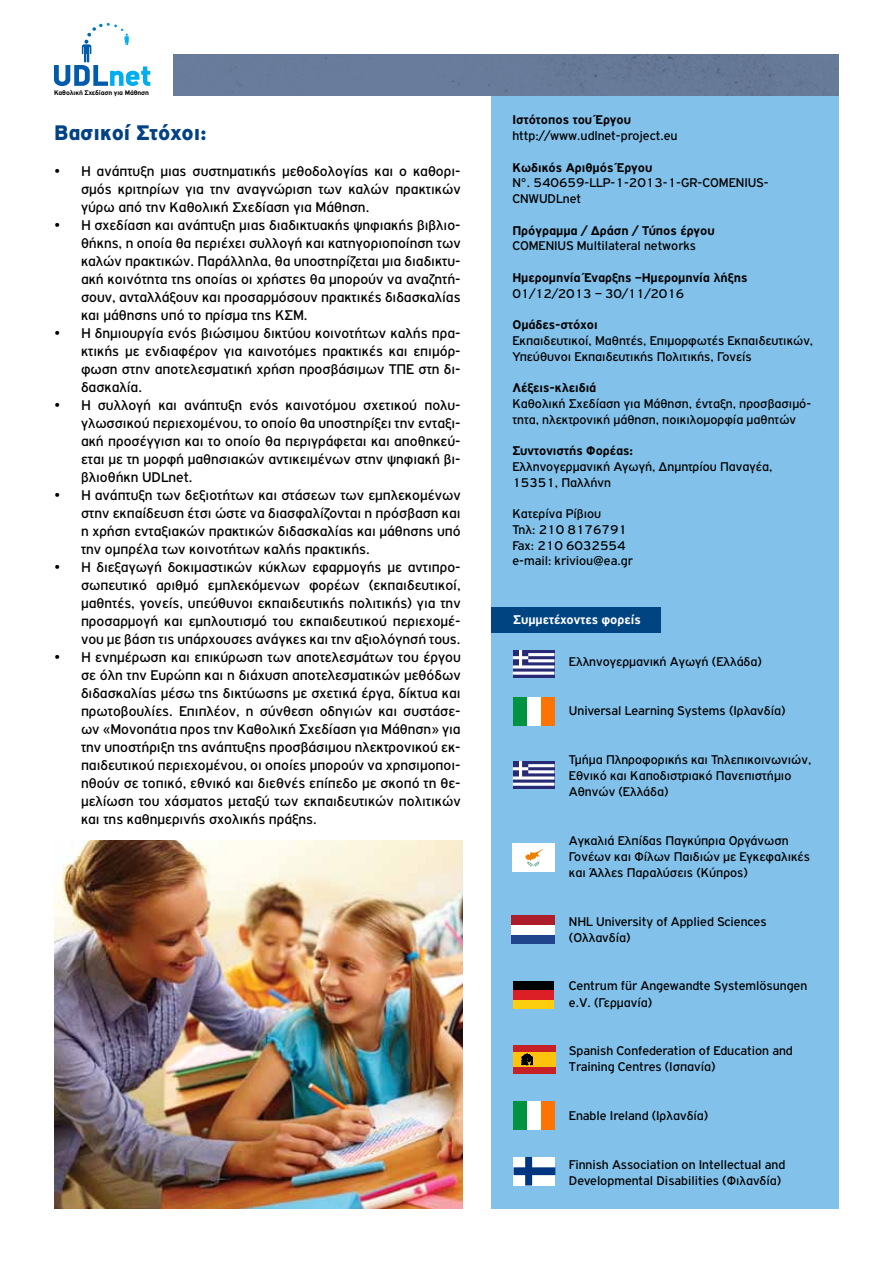
<style>
.page{position:relative;width:893px;height:1263px;background:#fff}
.page>*{position:absolute;margin:0;border:0;box-sizing:border-box;transform-origin:0 0}
.t1{font:900 22.5px "PF Highway Gothic";color:#004285}
.t2{font:15px/18px "PF Highway Gothic";color:#000;text-align:justify}
.t3{font:13.5px/16.2px "PF Highway Gothic";color:#000}
.t4{font:700 13.5px "PF Highway Gothic";color:#000}
.t5{font:700 13.5px "PF Highway Gothic";color:#fff}
.t6{font:700 7.2px "PF Highway Gothic";letter-spacing:-.01em;color:#000}
</style>
<div class="page">
<div style="left:491px;top:63px;width:348px;height:1146px;background:#81c1ea"></div>
<div style="left:173px;top:54px;width:666px;height:41px;background:#687b9a"></div>
<img style="left:54px;top:840px;width:408px;height:369px">
<div style="left:513px;top:650px;width:41px;height:28px;background:#282a73"></div>
<svg style="left:513px;top:650px;width:41px;height:25px"></svg>
<div style="left:513px;top:761px;width:41px;height:28px;background:#282a73"></div>
<svg style="left:513px;top:761px;width:41px;height:25px"></svg>
<div style="left:513px;top:1045px;width:42px;height:28px;background:#c62127"></div>
<div style="left:513px;top:1052px;width:42px;height:14px;background:#fec40d"></div>
<svg style="left:522px;top:1054px;width:11px;height:11px"></svg>
<div style="left:491px;top:607px;width:169px;height:25px;background:#004582"></div>
<div style="left:512px;top:843px;width:43px;height:29px;background:#fff"></div>
<svg style="left:525px;top:849px;width:18px;height:17px"></svg>
<div style="left:513px;top:1102px;width:14px;height:28px;background:#009442"></div>
<div style="left:527px;top:1102px;width:14px;height:28px;background:#fff"></div>
<div style="left:541px;top:1102px;width:14px;height:28px;background:#ff7300"></div>
<div style="left:513px;top:697px;width:14px;height:28px;background:#009442"></div>
<div style="left:527px;top:697px;width:14px;height:28px;background:#fff"></div>
<div style="left:541px;top:697px;width:14px;height:28px;background:#ff7300"></div>
<svg style="left:514px;top:1157px;width:41px;height:28px"></svg>
<div style="left:512px;top:934px;width:43px;height:10px;background:#21458c"></div>
<div style="left:512px;top:915px;width:43px;height:10px;background:#ad1c29"></div>
<div style="left:512px;top:925px;width:43px;height:9px;background:#fff"></div>
<div style="left:513px;top:981px;width:41px;height:9px;background:#000101"></div>
<div style="left:513px;top:999px;width:41px;height:10px;background:#fdce0d"></div>
<div style="left:513px;top:990px;width:41px;height:9px;background:#dc1f26"></div>
<svg style="left:54px;top:23px;width:96px;height:63px"></svg>
<p class="t6" style="left:54px;top:89px;width:97px">Καθολική Σχεδίαση για Μάθηση</p>
<h1 class="t1" style="left:54px;top:120px;width:154px">Βασικοί Στόχοι:</h1>
<p class="t2" style="left:81px;top:162px;width:381px;text-indent:-27px">• Η ανάπτυξη μιας συστηματικής μεθοδολογίας και ο καθορι&shy;σμός κριτηρίων για την αναγνώριση των καλών πρακτικών γύρω από την Καθολική Σχεδίαση για Μάθηση.</p>
<p class="t2" style="left:81px;top:216px;width:381px;text-indent:-27px">• Η σχεδίαση και ανάπτυξη μιας διαδικτυακής ψηφιακής βιβλιο&shy;θήκης, η οποία θα περιέχει συλλογή και κατηγοριοποίηση των καλών πρακτικών. Παράλληλα, θα υποστηρίζεται μια διαδικτυ&shy;ακή κοινότητα της οποίας οι χρήστες θα μπορούν να αναζητή&shy;σουν, ανταλλάξουν και προσαρμόσουν πρακτικές διδασκαλίας και μάθησης υπό το πρίσμα της ΚΣΜ.</p>
<p class="t2" style="left:81px;top:324px;width:381px;text-indent:-27px">• Η δημιουργία ενός βιώσιμου δικτύου κοινοτήτων καλής πρα&shy;κτικής με ενδιαφέρον για καινοτόμες πρακτικές και επιμόρ&shy;φωση στην αποτελεσματική χρήση προσβάσιμων ΤΠΕ στη δι&shy;δασκαλία.</p>
<p class="t2" style="left:81px;top:396px;width:381px;text-indent:-27px">• Η συλλογή και ανάπτυξη ενός καινοτόμου σχετικού πολυ&shy;γλωσσικού περιεχομένου, το οποίο θα υποστηρίξει την ενταξι&shy;ακή προσέγγιση και το οποίο θα περιγράφεται και αποθηκεύ&shy;εται με τη μορφή μαθησιακών αντικειμένων στην ψηφιακή βι&shy;βλιοθήκη UDLnet.</p>
<p class="t2" style="left:81px;top:486px;width:381px;text-indent:-27px">• Η ανάπτυξη των δεξιοτήτων και στάσεων των εμπλεκομένων στην εκπαίδευση έτσι ώστε να διασφαλίζονται η πρόσβαση και η χρήση ενταξιακών πρακτικών διδασκαλίας και μάθησης υπό την ομπρέλα των κοινοτήτων καλής πρακτικής.</p>
<p class="t2" style="left:81px;top:558px;width:381px;text-indent:-27px">• Η διεξαγωγή δοκιμαστικών κύκλων εφαρμογής με αντιπρο&shy;σωπευτικό αριθμό εμπλεκόμενων φορέων (εκπαιδευτικοί, μαθητές, γονείς, υπεύθυνοι εκπαιδευτικής πολιτικής) για την προσαρμογή και εμπλουτισμό του εκπαιδευτικού περιεχομέ&shy;νου με βάση τις υπάρχουσες ανάγκες και την αξιολόγησή τους.</p>
<p class="t2" style="left:81px;top:648px;width:381px;text-indent:-27px">• Η ενημέρωση και επικύρωση των αποτελεσμάτων του έργου σε όλη την Ευρώπη και η διάχυση αποτελεσματικών μεθόδων διδασκαλίας μέσω της δικτύωσης με σχετικά έργα, δίκτυα και πρωτοβουλίες. Επιπλέον, η σύνθεση οδηγιών και συστάσε&shy;ων «Μονοπάτια προς την Καθολική Σχεδίαση για Μάθηση» για την υποστήριξη της ανάπτυξης προσβάσιμου ηλεκτρονικού εκ&shy;παιδευτικού περιεχομένου, οι οποίες μπορούν να χρησιμοποι&shy;ηθούν σε τοπικό, εθνικό και διεθνές επίπεδο με σκοπό τη θε&shy;μελίωση του χάσματος μεταξύ των εκπαιδευτικών πολιτικών και της καθημερινής σχολικής πράξης.</p>
<p class="t4" style="left:512px;top:113px;width:120px">Ιστότοπος του Έργου</p>
<p class="t3" style="left:512px;top:128px;width:167px">http://www.udlnet-project.eu</p>
<p class="t4" style="left:512px;top:160px;width:142px">Κωδικός Αριθμός Έργου</p>
<p class="t3" style="left:512px;top:175px;width:258px;line-height:15.8px">N°. 540659-LLP-1-2013-1-GR-COMENIUS-<br>CNWUDLnet</p>
<p class="t4" style="left:512px;top:223px;width:204px">Πρόγραμμα / Δράση / Τύπος έργου</p>
<p class="t3" style="left:512px;top:238px;width:185px">COMENIUS Multilateral networks</p>
<p class="t4" style="left:512px;top:270px;width:236px">Ημερομηνία Έναρξης –Ημερομηνία λήξης</p>
<p class="t3" style="left:512px;top:285px;width:173px">01/12/2013 – 30/11/2016</p>
<p class="t4" style="left:512px;top:317px;width:87px">Ομάδες-στόχοι</p>
<p class="t3" style="left:512px;top:333px;width:302px;line-height:15.8px">Εκπαιδευτικοί, Μαθητές, Επιμορφωτές Εκπαιδευτικών,<br>Υπεύθυνοι Εκπαιδευτικής Πολιτικής, Γονείς</p>
<p class="t4" style="left:512px;top:380px;width:85px">Λέξεις-κλειδιά</p>
<p class="t3" style="left:512px;top:396px;width:300px;line-height:15.8px">Καθολική Σχεδίαση για Μάθηση, ένταξη, προσβασιμό&shy;τητα, ηλεκτρονική μάθηση, ποικιλομορφία μαθητών</p>
<p class="t4" style="left:512px;top:443px;width:122px">Συντονιστής Φορέας:</p>
<p class="t3" style="left:512px;top:459px;width:261px;line-height:15.8px">Eλληνογερμανική Αγωγή, Δημητρίου Παναγέα,<br>15351, Παλλήνη</p>
<p class="t3" style="left:512px;top:506px;width:122px;line-height:15.8px">Κατερίνα Ρίβιου<br>Τηλ: 210 8176791<br>Fax: 210 6032554 e-mail: kriviou@ea.gr</p>
<p class="t5" style="left:513px;top:612px;width:129px">Συμμετέχοντες φορείς</p>
<p class="t3" style="left:569px;top:654px;width:194px">Ελληνογερμανική Αγωγή (Ελλάδα)</p>
<p class="t3" style="left:569px;top:702px;width:218px">Universal Learning Systems (Ιρλανδία)</p>
<p class="t3" style="left:569px;top:751px;width:244px">Τμήμα Πληροφορικής και Τηλεπικοινωνιών,<br>Εθνικό και Καποδιστριακό Πανεπιστήμιο<br>Αθηνών (Ελλάδα)</p>
<p class="t3" style="left:569px;top:832px;width:243px">Αγκαλιά Ελπίδας Παγκύπρια Οργάνωση<br>Γονέων και Φίλων Παιδιών με Εγκεφαλικές και Άλλες Παραλύσεις (Κύπρος)</p>
<p class="t3" style="left:569px;top:913px;width:199px">NHL University of Applied Sciences (Ολλανδία)</p>
<p class="t3" style="left:569px;top:978px;width:240px">Centrum für Αngewandte Systemlösungen e.V. (Γερμανία)</p>
<p class="t3" style="left:569px;top:1043px;width:225px">Spanish Confederation of Education and<br>Training Centres (Ισπανία)</p>
<p class="t3" style="left:569px;top:1107px;width:141px">Enable Ireland (Ιρλανδία)</p>
<p class="t3" style="left:569px;top:1156px;width:218px">Finnish Association on Intellectual and<br>Developmental Disabilities (Φιλανδία)</p>
</div>
